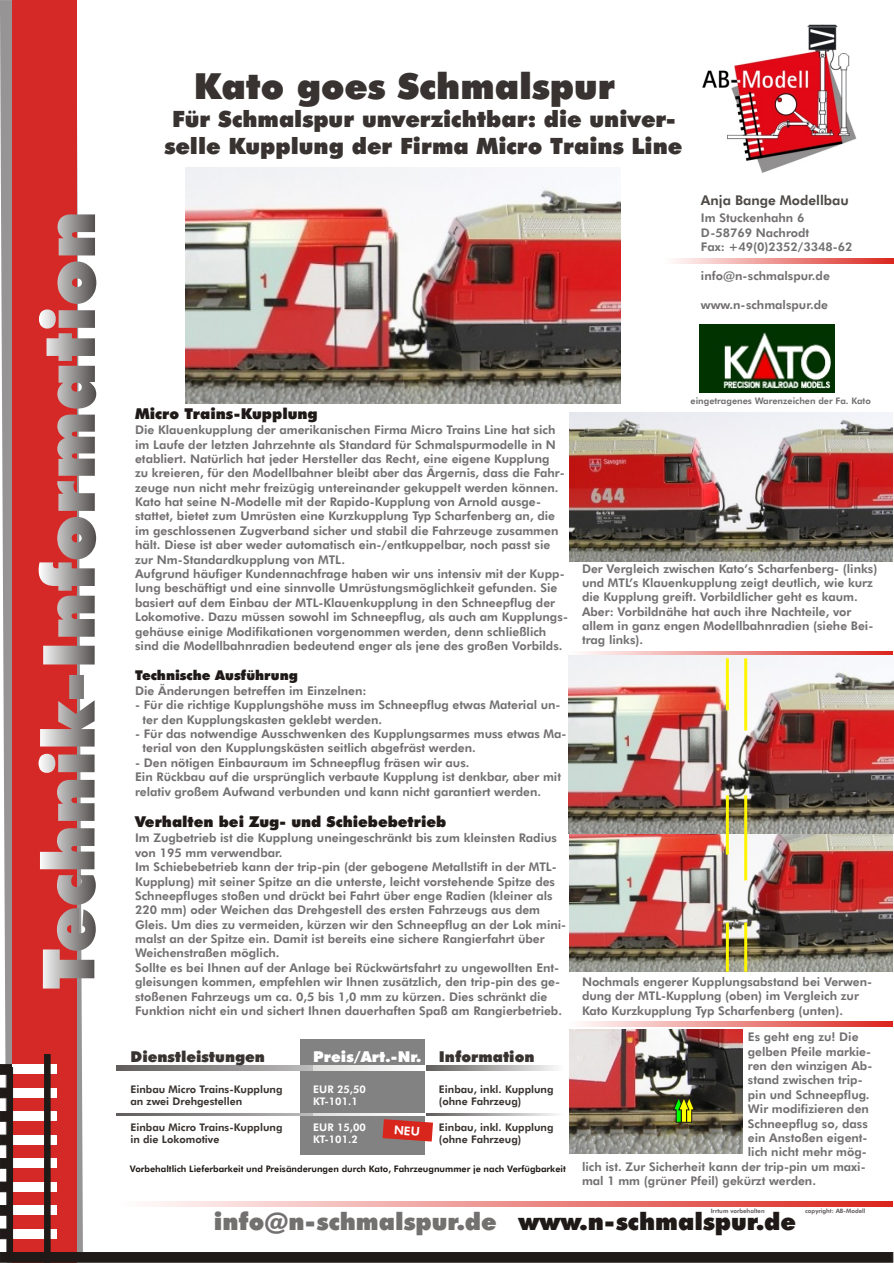
<style>
.page{position:relative;width:894px;height:1263px;background:#fff}
.page>*{position:absolute;margin:0;border:0;box-sizing:border-box;transform-origin:0 0}
.t1{font:36px "Futura X Blk BT";color:#383330}
.t2{font:24px "Futura X Blk BT";color:#737070}
.t3{font:22.5px/27px "Futura X Blk BT";color:#383330;text-align:center}
.t4{font:15px "Futura X Blk BT";color:#1f1a17}
.t5{font:15px "Futura X Blk BT";color:#383330}
.t6{font:15px "Futura X Blk BT";color:#fff}
.t7{font:13.5px "Futura X Blk BT";color:#1f1a17}
.t8{font:13.5px "Futura Hv BT";color:#4d4a47}
.t9{font:12px/14.4px "Futura Hv BT";color:#737070}
.t10{font:10.5px/12.6px "Futura Hv BT";color:#383330}
.t11{font:10.5px/12.6px "Futura Hv BT";color:#fff}
.t12{font:9px "Futura Hv BT";color:#1f1a17}
.t13{font:9px "Futura Hv BT";color:#737070}
.t14{font:6px "Futura Hv BT";color:#615c5c}
.s1{color:#1f1a17}
</style>
<div class="page">
<svg style="left:152px;top:1202px;width:741px;height:4px;background:#eb8c88"></svg>
<svg style="left:674px;top:259px;width:220px;height:4px"></svg>
<svg style="left:582px;top:651px;width:310px;height:4px"></svg>
<img style="left:702px;top:24px;width:154px;height:148px">
<svg style="left:0;top:0;width:83px;height:1263px;fill:#969494"></svg>
<div style="left:13px;top:0;width:64px;height:1262px;background:#d42926"></div>
<div style="left:0;top:1252px;width:893px;height:10px;background:#1f1a17"></div>
<div style="left:0;top:1229px;width:13px;height:10px;background:#1f1a17;border:1px solid #1f1a17"></div>
<div style="left:0;top:1205px;width:13px;height:10px;background:#1f1a17"></div>
<div style="left:0;top:1182px;width:13px;height:10px;background:#1f1a17;border:1px solid #1f1a17"></div>
<div style="left:0;top:1158px;width:13px;height:10px;background:#1f1a17;border:1px solid #1f1a17"></div>
<div style="left:0;top:1135px;width:13px;height:10px;background:#1f1a17;border:1px solid #1f1a17"></div>
<div style="left:0;top:1111px;width:13px;height:10px;background:#1f1a17;border:1px solid #1f1a17"></div>
<div style="left:0;top:1088px;width:13px;height:10px;background:#1f1a17;border:1px solid #1f1a17"></div>
<div style="left:0;top:1064px;width:13px;height:10px;background:#1f1a17;border:1px solid #1f1a17"></div>
<div style="left:13px;top:1229px;width:44px;height:10px;background:#fff"></div>
<div style="left:13px;top:1206px;width:44px;height:9px;background:#fff"></div>
<div style="left:13px;top:1182px;width:44px;height:10px;background:#fff"></div>
<div style="left:13px;top:1159px;width:44px;height:9px;background:#fff"></div>
<div style="left:13px;top:1135px;width:44px;height:10px;background:#fff"></div>
<div style="left:13px;top:1112px;width:44px;height:9px;background:#fff"></div>
<div style="left:13px;top:1088px;width:44px;height:10px;background:#fff"></div>
<div style="left:13px;top:1065px;width:44px;height:9px;background:#fff"></div>
<div style="left:7px;top:1067px;width:6px;height:189px;background:#1f1a17"></div>
<div style="left:44px;top:1054px;width:6px;height:208px;background:#1f1a17"></div>
<svg style="left:38px;top:213px;width:59px;height:777px"></svg>
<img style="left:700px;top:324px;width:134px;height:69px">
<img style="left:186px;top:167px;width:434px;height:237px">
<div style="left:301px;top:1039px;width:124px;height:116px;background:#828282"></div>
<svg style="left:426px;top:1113px;width:130px;height:2px"></svg>
<svg style="left:426px;top:1066px;width:130px;height:4px"></svg>
<svg style="left:117px;top:1066px;width:196px;height:4px"></svg>
<svg style="left:117px;top:1113px;width:196px;height:2px"></svg>
<svg style="left:313px;top:1066px;width:112px;height:4px"></svg>
<svg style="left:313px;top:1113px;width:112px;height:2px"></svg>
<img style="left:569px;top:412px;width:324px;height:150px">
<img style="left:569px;top:833px;width:324px;height:139px">
<img style="left:569px;top:656px;width:325px;height:177px">
<hr style="left:726px;top:658px;width:3px;height:52px;background:#fff500">
<hr style="left:726px;top:795px;width:3px;height:60px;background:#fff500">
<hr style="left:726px;top:923px;width:3px;height:49px;background:#fff500">
<hr style="left:744px;top:658px;width:3px;height:73px;background:#fff500">
<hr style="left:744px;top:795px;width:3px;height:85px;background:#fff500">
<hr style="left:744px;top:923px;width:3px;height:49px;background:#fff500">
<img style="left:569px;top:1030px;width:174px;height:124px">
<svg style="left:582px;top:1022px;width:310px;height:4px"></svg>
<svg style="left:673px;top:1097px;width:22px;height:26px"></svg>
<svg style="left:383px;top:1119px;width:50px;height:23px"></svg>
<h1 class="t1" style="left:194px;top:72px;width:423px">Kato goes Schmalspur</h1>
<h3 class="t3" style="left:164px;top:108px;width:519px">Für Schmalspur unverzichtbar: die univer&shy;selle Kupplung der Firma Micro Trains Line</h3>
<p class="t8" style="left:701px;top:195px;width:149px">Anja Bange Modellbau</p>
<p class="t9" style="left:701px;top:212px;width:153px">Im Stuckenhahn 6<br>D-58769 Nachrodt<br>Fax: +49(0)2352/3348-62</p>
<p class="t9" style="left:701px;top:270px;width:130px">info@n-schmalspur.de</p>
<p class="t9" style="left:701px;top:298px;width:129px">www.n-schmalspur.de</p>
<p class="t4" style="left:135px;top:408px;width:184px">Micro Trains-Kupplung</p>
<p class="t13" style="left:691px;top:397px;width:182px">eingetragenes Warenzeichen der Fa. Kato</p>
<p class="t9" style="left:135px;top:424px;width:434px">Die Klauenkupplung der amerikanischen Firma Micro Trains Line hat sich im Laufe der letzten Jahrzehnte als Standard für Schmalspurmodelle in N etabliert. Natürlich hat jeder Hersteller das Recht, eine eigene Kupplung<br>zu kreieren, für den Modellbahner bleibt aber das Ärgernis, dass die Fahr&shy;zeuge nun nicht mehr freizügig untereinander gekuppelt werden können.<br>Kato hat seine N-Modelle mit der Rapido-Kupplung von Arnold ausge&shy;stattet, bietet zum Umrüsten eine Kurzkupplung Typ Scharfenberg an, die im geschlossenen Zugverband sicher und stabil die Fahrzeuge zusammen hält. Diese ist aber weder automatisch ein-/entkuppelbar, noch passt sie zur Nm-Standardkupplung von MTL.<br>Aufgrund häufiger Kundennachfrage haben wir uns intensiv mit der Kupp&shy;lung beschäftigt und eine sinnvolle Umrüstungsmöglichkeit gefunden. Sie basiert auf dem Einbau der MTL-Klauenkupplung in den Schneepflug der Lokomotive. Dazu müssen sowohl im Schneepflug, als auch am Kupplungs&shy;gehäuse einige Modifikationen vorgenommen werden, denn schließlich sind die Modellbahnradien bedeutend enger als jene des großen Vorbilds.</p>
<p class="t9" style="left:135px;top:685px;width:233px">Die Änderungen betreffen im Einzelnen:</p>
<p class="t9" style="left:142px;top:699px;width:420px;text-indent:-7px">- Für die richtige Kupplungshöhe muss im Schneepflug etwas Material un&shy;ter den Kupplungskasten geklebt werden.</p>
<p class="t9" style="left:142px;top:728px;width:426px;text-indent:-7px">- Für das notwendige Ausschwenken des Kupplungsarmes muss etwas Ma&shy;terial von den Kupplungskästen seitlich abgefräst werden.</p>
<p class="t9" style="left:135px;top:756px;width:427px">- Den nötigen Einbauraum im Schneepflug fräsen wir aus.<br>Ein Rückbau auf die ursprünglich verbaute Kupplung ist denkbar, aber mit relativ großem Aufwand verbunden und kann nicht garantiert werden.</p>
<p class="t9" style="left:135px;top:832px;width:433px">Im Zugbetrieb ist die Kupplung uneingeschränkt bis zum kleinsten Radius von 195 mm verwendbar.<br>Im Schiebebetrieb kann der trip-pin (der gebogene Metallstift in der MTL-Kupplung) mit seiner Spitze an die unterste, leicht vorstehende Spitze des Schneepfluges stoßen und drückt bei Fahrt über enge Radien (kleiner als 220 mm) oder Weichen das Drehgestell des ersten Fahrzeugs aus dem Gleis. Um dies zu vermeiden, kürzen wir den Schneepflug an der Lok mini&shy;malst an der Spitze ein. Damit ist bereits eine sichere Rangierfahrt über Weichenstraßen möglich.<br>Sollte es bei Ihnen auf der Anlage bei Rückwärtsfahrt zu ungewollten Ent&shy;gleisungen kommen, empfehlen wir Ihnen zusätzlich, den trip-pin des ge&shy;stoßenen Fahrzeugs um ca. 0,5 bis 1,0 mm zu kürzen. Dies schränkt die Funktion nicht ein und sichert Ihnen dauerhaften Spaß am Rangierbetrieb.</p>
<p class="t7" style="left:135px;top:670px;width:164px">Technische Ausführung</p>
<p class="t4" style="left:135px;top:816px;width:313px">Verhalten bei Zug- und Schiebebetrieb</p>
<p class="t5" style="left:130px;top:1050px;width:136px">Dienstleistungen</p>
<p class="t10" style="left:130px;top:1084px;width:153px">Einbau Micro Trains-Kupplung an zwei Drehgestellen</p>
<p class="t10" style="left:130px;top:1121px;width:153px">Einbau Micro Trains-Kupplung in die Lokomotive</p>
<p class="t6" style="left:313px;top:1050px;width:109px">Preis/Art.-Nr.</p>
<p class="t11" style="left:313px;top:1084px;width:54px">EUR 25,50<br>KT-101.1</p>
<p class="t11" style="left:313px;top:1121px;width:54px">EUR 15,00<br>KT-101.2</p>
<p class="t5" style="left:439px;top:1050px;width:97px">Information</p>
<p class="t10" style="left:439px;top:1084px;width:116px">Einbau, inkl. Kupplung (ohne Fahrzeug)</p>
<p class="t10" style="left:439px;top:1121px;width:116px">Einbau, inkl. Kupplung (ohne Fahrzeug)</p>
<p class="t12" style="left:130px;top:1165px;width:438px">Vorbehaltlich Lieferbarkeit und Preisänderungen durch Kato, Fahrzeugnummer je nach Verfügbarkeit</p>
<p class="t9" style="left:582px;top:562px;width:297px">Der Vergleich zwischen Kato’s Scharfenberg- (links) und MTL’s Klauenkupplung zeigt deutlich, wie kurz die Kupplung greift. Vorbildlicher geht es kaum.<br>Aber: Vorbildnähe hat auch ihre Nachteile, vor allem in ganz engen Modellbahnradien (siehe Bei&shy;trag links).</p>
<p class="t9" style="left:582px;top:976px;width:292px">Nochmals engerer Kupplungsabstand bei Verwen&shy;dung der MTL-Kupplung (oben) im Vergleich zur<br>Kato Kurzkupplung Typ Scharfenberg (unten).</p>
<p class="t9" style="left:748px;top:1031px;width:112px">Es geht eng zu! Die</p>
<p class="t9" style="left:748px;top:1045px;width:125px">gelben Pfeile markie-</p>
<p class="t9" style="left:748px;top:1060px;width:126px">ren den winzigen Ab-</p>
<p class="t9" style="left:748px;top:1074px;width:117px">stand zwischen trip-</p>
<p class="t9" style="left:748px;top:1089px;width:123px">pin und Schneepflug.</p>
<p class="t9" style="left:748px;top:1103px;width:123px">Wir modifizieren den</p>
<p class="t9" style="left:748px;top:1117px;width:121px">Schneepflug so, dass</p>
<p class="t9" style="left:748px;top:1132px;width:121px">ein Anstoßen eigent-</p>
<p class="t9" style="left:748px;top:1146px;width:120px">lich nicht mehr mög-</p>
<p class="t9" style="left:582px;top:1160px;width:285px">lich ist. Zur Sicherheit kann der trip-pin um maxi-</p>
<p class="t9" style="left:582px;top:1175px;width:236px">mal 1 mm (grüner Pfeil) gekürzt werden.</p>
<p class="t14" style="left:711px;top:1208px;width:56px">Irrtum vorbehalten</p>
<p class="t14" style="left:805px;top:1208px;width:62px">copyright: AB-Modell</p>
<h2 class="t2" style="left:214px;top:1212px;width:584px">info@n-schmalspur.de <span class="s1">www.n-schmalspur.de</span></h2>
</div>
